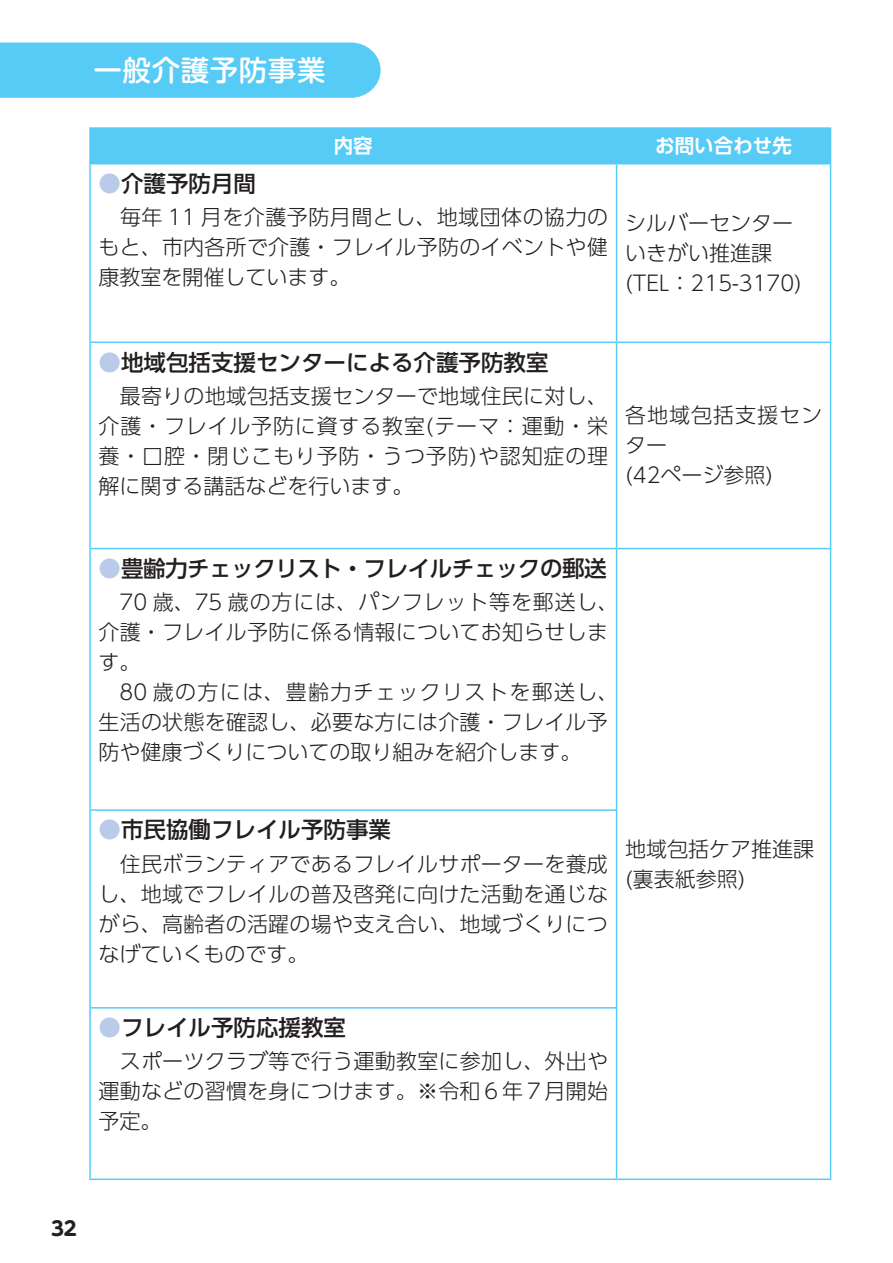
<style>
.page{position:relative;width:893px;height:1263px;background:#fff}
.page>*{position:absolute;margin:0;border:0;box-sizing:border-box;transform-origin:0 0}
.t1{font:500 28.5px "UD Shin M Go Pr 6 N";letter-spacing:.02em;color:#fff}
.t2{font:500 22.5px "UD Shin Go Pr 6";color:#231f20}
.t3{font:500 22.5px "UD Shin Go Pr 6";letter-spacing:-.02em;color:#231f20}
.t4{font:300 21px/30px "UD Shin Go Pr 6";letter-spacing:.01em;color:#231f20;text-align:justify}
.t5{font:300 21px/30px "UD Shin Go Pr 6";letter-spacing:.045em;color:#231f20}
.t6{font:700 19.5px "UD Shin Go Pr 6 De";color:#fff}
.t7{font:700 19.5px "UD Shin M Go Pr 6 N";color:#231f20}
.s1{color:#b9cbe8}
</style>
<div class="page">
<div style="left:0;top:43px;width:381px;height:55px;background:#56cbf5"></div>
<div style="left:91px;top:129px;width:739px;height:34px;background:#56cbf5"></div>
<hr style="left:89px;top:127px;width:528px;height:2px;background:#56cbf5">
<hr style="left:89px;top:129px;width:2px;height:34px;background:#56cbf5">
<hr style="left:617px;top:127px;width:214px;height:2px;background:#56cbf5">
<hr style="left:616px;top:129px;width:1px;height:34px;background:#56cbf5">
<hr style="left:830px;top:129px;width:1px;height:34px;background:#56cbf5">
<hr style="left:89px;top:164px;width:2px;height:178px;background:#56cbf5">
<hr style="left:616px;top:164px;width:1px;height:178px;background:#56cbf5">
<hr style="left:830px;top:164px;width:1px;height:178px;background:#56cbf5">
<hr style="left:89px;top:342px;width:528px;height:1px;background:#56cbf5">
<hr style="left:89px;top:343px;width:2px;height:205px;background:#56cbf5">
<hr style="left:617px;top:342px;width:214px;height:1px;background:#56cbf5">
<hr style="left:616px;top:343px;width:1px;height:205px;background:#56cbf5">
<hr style="left:830px;top:343px;width:1px;height:205px;background:#56cbf5">
<hr style="left:89px;top:811px;width:2px;height:196px;background:#56cbf5">
<hr style="left:616px;top:811px;width:1px;height:196px;background:#56cbf5">
<hr style="left:89px;top:809px;width:528px;height:2px;background:#56cbf5">
<hr style="left:89px;top:1007px;width:528px;height:1px;background:#56cbf5">
<hr style="left:89px;top:1008px;width:2px;height:170px;background:#56cbf5">
<hr style="left:616px;top:1008px;width:1px;height:170px;background:#56cbf5">
<hr style="left:89px;top:549px;width:2px;height:260px;background:#56cbf5">
<hr style="left:616px;top:549px;width:1px;height:260px;background:#56cbf5">
<hr style="left:830px;top:549px;width:1px;height:261px;background:#56cbf5">
<hr style="left:830px;top:810px;width:1px;height:198px;background:#56cbf5">
<hr style="left:830px;top:1008px;width:1px;height:170px;background:#56cbf5">
<hr style="left:89px;top:1178px;width:528px;height:2px;background:#56cbf5">
<hr style="left:617px;top:1178px;width:214px;height:2px;background:#56cbf5">
<hr style="left:89px;top:163px;width:528px;height:1px;background:#56cbf5">
<hr style="left:89px;top:548px;width:528px;height:1px;background:#56cbf5">
<hr style="left:617px;top:163px;width:214px;height:1px;background:#56cbf5">
<hr style="left:617px;top:548px;width:214px;height:1px;background:#56cbf5">
<h1 class="t1" style="left:94px;top:46px;width:233px">一般介護予防事業</h1>
<p class="t6" style="left:334px;top:130px;width:40px">内容</p>
<p class="t6" style="left:655px;top:130px;width:138px">お問い合わせ先</p>
<p class="t2" style="left:99px;top:165px;width:159px"><span class="s1">●</span>介護予防月間</p>
<p class="t4" style="left:99px;top:201px;width:511px">　毎年 11 月を介護予防月間とし、地域団体の協力のもと、市内各所で介護・フレイル予防のイベントや健康教室を開催しています。</p>
<p class="t4" style="left:625px;top:207px;width:178px;text-align:left">シルバーセンターいきがい推進課(TEL：215-3170)</p>
<p class="t2" style="left:99px;top:344px;width:452px"><span class="s1">●</span>地域包括支援センターによる介護予防教室</p>
<p class="t4" style="left:99px;top:380px;width:511px">　最寄りの地域包括支援センターで地域住民に対し、介護・フレイル予防に資する教室(テーマ：運動・栄養・口腔・閉じこもり予防・うつ予防)や認知症の理解に関する講話などを行います。</p>
<p class="t5" style="left:625px;top:400px;width:198px">各地域包括支援センター<br>(42ページ参照)</p>
<p class="t3" style="left:99px;top:550px;width:510px"><span class="s1">●</span>豊齢力チェックリスト・フレイルチェックの郵送</p>
<p class="t4" style="left:99px;top:586px;width:521px;text-align:left">　70 歳、75 歳の方には、パンフレット等を郵送し、介護・フレイル予防に係る情報についてお知らせします。<br>　80 歳の方には、豊齢力チェックリストを郵送し、生活の状態を確認し、必要な方には介護・フレイル予防や健康づくりについての取り組みを紹介します。</p>
<p class="t2" style="left:99px;top:812px;width:294px"><span class="s1">●</span>市民協働フレイル予防事業</p>
<p class="t4" style="left:99px;top:848px;width:511px">　住民ボランティアであるフレイルサポーターを養成し、地域でフレイルの普及啓発に向けた活動を通じながら、高齢者の活躍の場や支え合い、地域づくりにつなげていくものです。</p>
<p class="t4" style="left:625px;top:833px;width:190px">地域包括ケア推進課(裏表紙参照)</p>
<p class="t2" style="left:99px;top:1009px;width:249px"><span class="s1">●</span>フレイル予防応援教室</p>
<p class="t4" style="left:99px;top:1045px;width:511px">　スポーツクラブ等で行う運動教室に参加し、外出や運動などの習慣を身につけます。※令和６年７月開始予定。</p>
<p class="t7" style="left:51px;top:1211px;width:27px">32</p>
</div>
